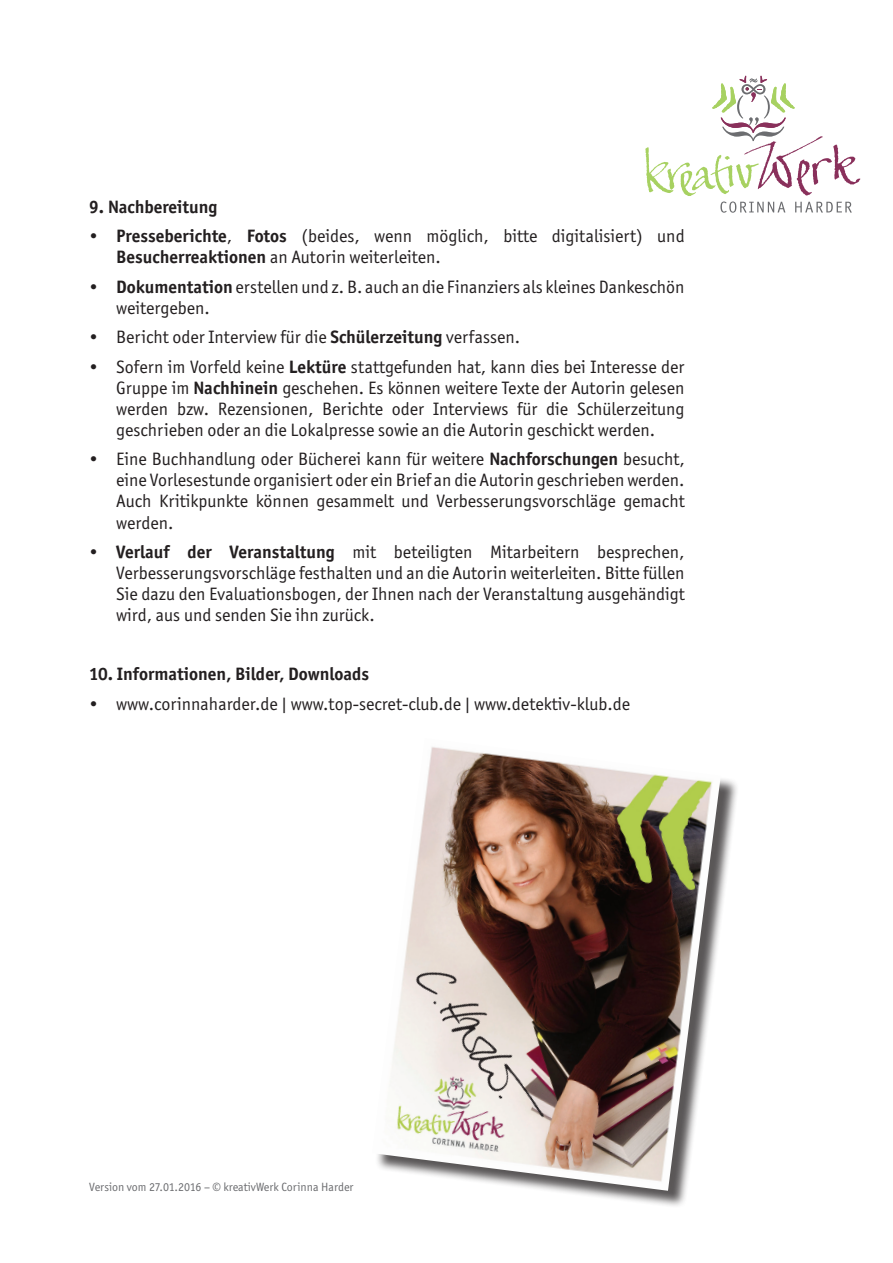
<style>
.page{position:relative;width:893px;height:1263px;background:#fff}
.page>*{position:absolute;margin:0;border:0;box-sizing:border-box;transform-origin:0 0}
.t1{font:18px/21px "Officina Sans ITC Std";color:#231f20;text-align:justify}
.t2{font:700 18px "Officina Sans ITC Std";color:#231f20}
.t3{font:12px "Officina Sans ITC Std";color:#6c6d70}
.s1{font-weight:700}
</style>
<div class="page">
<svg style="left:645px;top:76px;width:215px;height:137px"></svg>
<div style="left:375px;top:741px;width:364px;height:467px;background:#231f20;opacity:.75"></div>
<img style="left:375px;top:741px;width:346px;height:450px">
<img style="left:399px;top:953px;width:167px;height:189px">
<p class="t2" style="left:89px;top:196px;width:130px">9. Nachbereitung</p>
<p class="t1" style="left:116px;top:226px;width:570px;text-indent:-27px"><span class="s1">• Presseberichte</span>, <span class="s1">Fotos</span> (beides, wenn möglich, bitte digitalisiert) und<br><span class="s1">Besucherreaktionen</span> an Autorin weiterleiten.</p>
<p class="t1" style="left:116px;top:276px;width:570px;text-indent:-27px"><span class="s1">• Dokumentation</span> erstellen und z. B. auch an die Finanziers als kleines Dankeschön weitergeben.</p>
<p class="t1" style="left:89px;top:327px;width:432px">• Bericht oder Interview für die <span class="s1">Schülerzeitung</span> verfassen.</p>
<p class="t1" style="left:116px;top:356px;width:570px;text-indent:-27px">• Sofern im Vorfeld keine <span class="s1">Lektüre</span> stattgefunden hat, kann dies bei Interesse der Gruppe im <span class="s1">Nachhinein</span> geschehen. Es können weitere Texte der Autorin gelesen werden bzw. Rezensionen, Berichte oder Interviews für die Schülerzeitung geschrieben oder an die Lokalpresse sowie an die Autorin geschickt werden.</p>
<p class="t1" style="left:116px;top:449px;width:570px;text-indent:-27px">• Eine Buchhandlung oder Bücherei kann für weitere <span class="s1">Nachforschungen</span> besucht, eine Vorlesestunde organisiert oder ein Brief an die Autorin geschrieben werden.<br>Auch Kritikpunkte können gesammelt und Verbesserungsvorschläge gemacht werden.</p>
<p class="t1" style="left:116px;top:541px;width:570px;text-indent:-27px"><span class="s1">• Verlauf der Veranstaltung</span> mit beteiligten Mitarbeitern besprechen, Verbesserungsvorschläge festhalten und an die Autorin weiterleiten. Bitte füllen Sie dazu den Evaluationsbogen, der Ihnen nach der Veranstaltung ausgehändigt wird, aus und senden Sie ihn zurück.</p>
<p class="t2" style="left:89px;top:663px;width:281px">10. Informationen, Bilder, Downloads</p>
<p class="t1" style="left:89px;top:693px;width:542px">• www.corinnaharder.de | www.top-secret-club.de | www.detektiv-klub.de</p>
<p class="t3" style="left:89px;top:1180px;width:266px">Version vom 27.01.2016 – © kreativWerk Corinna Harder</p>
</div>
